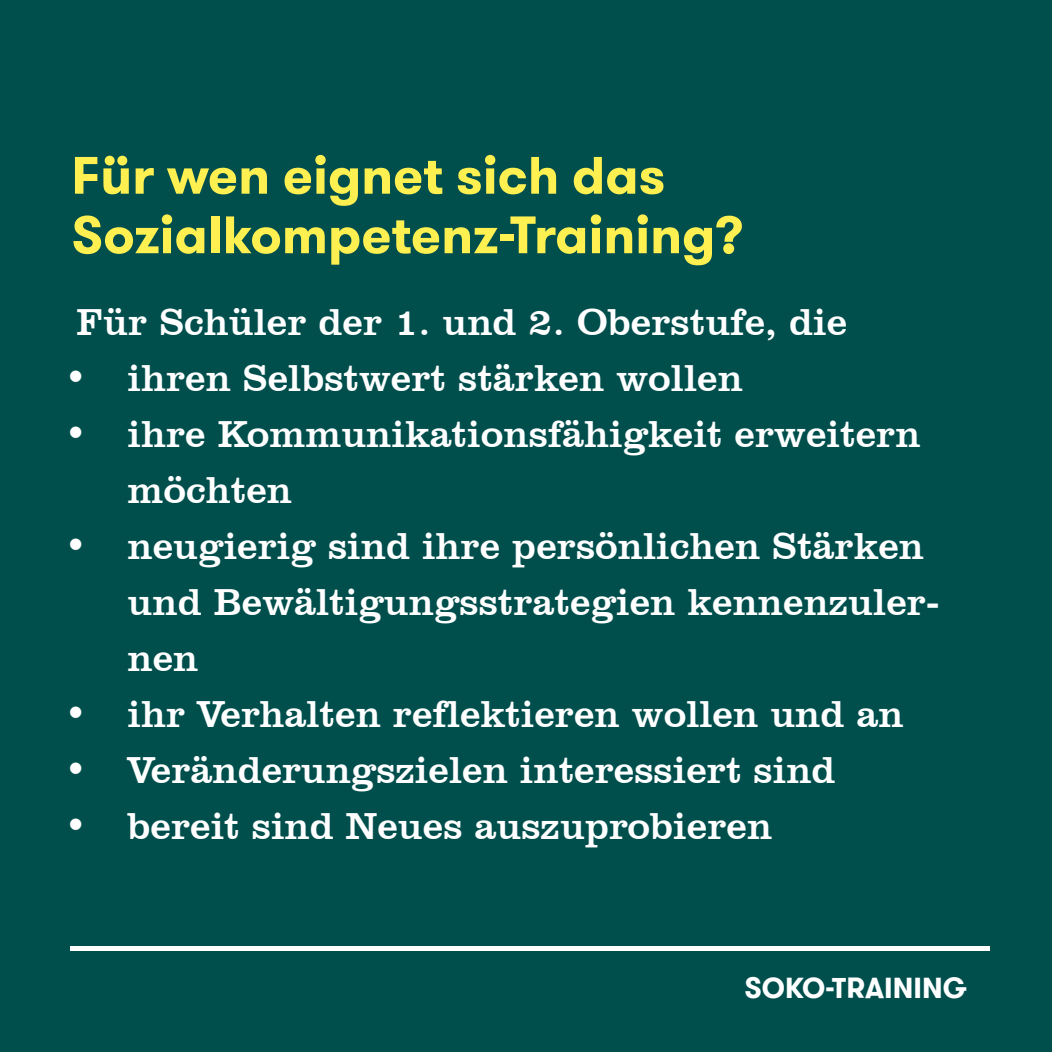
<style>
.page{position:relative;width:1052px;height:1052px;background:#004f4d}
.page>*{position:absolute;margin:0;border:0;box-sizing:border-box;transform-origin:0 0}
.t1{font:700 52.5px/59.5px "GT Walsheim";color:#fff051}
.t2{font:38.5px/56px "Clarendon BT";color:#fff}
.t3{font:700 28.7px "GT Walsheim";color:#fff}
</style>
<div class="page">
<div style="left:70px;top:946px;width:919px;height:5px;background:#fff"></div>
<h1 class="t1" style="left:71px;top:146px;width:674px">Für wen eignet sich das<br>Sozialkompetenz-Training?</h1>
<p class="t2" style="left:77px;top:293px;width:772px">Für Schüler der 1. und 2. Oberstufe, die</p>
<p class="t2" style="left:64px;top:349px;width:680px">• ihren Selbstwert stärken wollen</p>
<p class="t2" style="left:127px;top:405px;width:794px;text-indent:-63px">• ihre Kommunikationsfähigkeit erweitern möchten</p>
<p class="t2" style="left:127px;top:517px;width:813px;text-indent:-63px">• neugierig sind ihre persönlichen Stärken und Bewältigungsstrategien kennenzuler&shy;nen</p>
<p class="t2" style="left:64px;top:685px;width:840px">• ihr Verhalten reflektieren wollen und an</p>
<p class="t2" style="left:64px;top:741px;width:772px">• Veränderungszielen interessiert sind</p>
<p class="t2" style="left:64px;top:797px;width:709px">• bereit sind Neues auszuprobieren</p>
<p class="t3" style="left:744px;top:969px;width:224px">SOKO-TRAINING</p>
</div>
